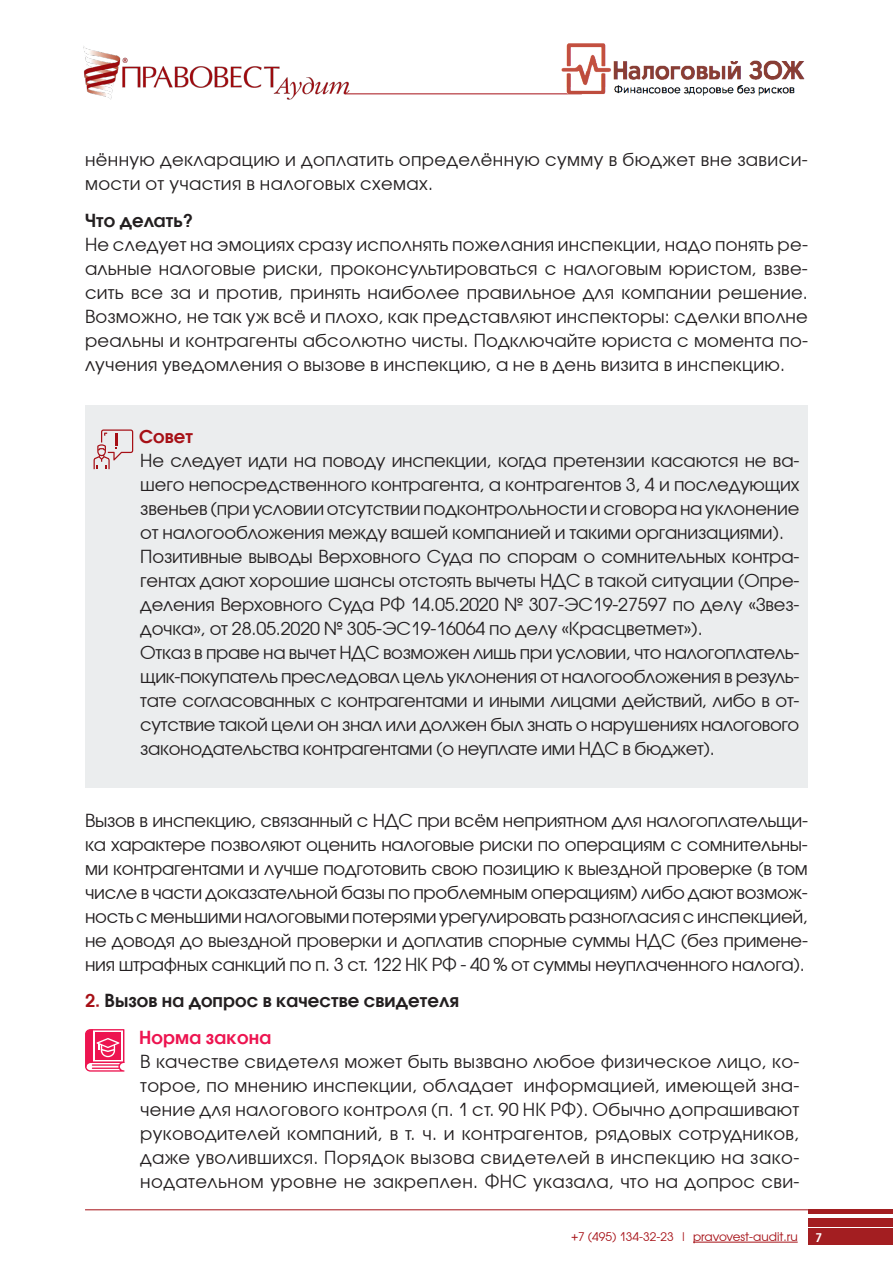
<style>
.page{position:relative;width:893px;height:1263px;background:#fff}
.page>*{position:absolute;margin:0;border:0;box-sizing:border-box;transform-origin:0 0}
.t1{font:18px/24px "Avant Garde Gothic C";letter-spacing:-.01em;color:#231f20;text-align:justify}
.t2{font:18px/24px "Avant Garde Gothic C";letter-spacing:.02em;color:#231f20}
.t3{font:600 18px/36.8px "Avant Garde Gothic C";letter-spacing:.005em;color:#231f20}
.t4{font:600 18px "Avant Garde Gothic C";letter-spacing:.005em;color:#a61016}
.t5{font:12px "Avant Garde Gothic C";color:#a61016}
.t6{font:600 12px "Avant Garde Gothic C";color:#fff}
.s1{color:#a61016}
.s2{color:#ed1450}
</style>
<div class="page">
<div style="left:808px;top:1229px;width:85px;height:16px;background:#a31e21"></div>
<div style="left:808px;top:1219px;width:85px;height:8px;background:#a31e21"></div>
<div style="left:808px;top:1209px;width:85px;height:5px;background:#a31e21"></div>
<img style="left:83px;top:46px;width:271px;height:54px">
<hr style="left:693px;top:1242px;width:105px;height:1px;background:#a61016">
<hr style="left:345px;top:94px;width:237px;height:1px;background:#a61016">
<hr style="left:85px;top:1209px;width:723px;height:1px;background:#a61016">
<img style="left:553px;top:43px;width:252px;height:53px">
<div style="left:85px;top:405px;width:723px;height:383px;background:#ebedee"></div>
<svg style="left:94px;top:429px;width:39px;height:40px"></svg>
<svg style="left:85px;top:1029px;width:40px;height:42px"></svg>
<p class="t2" style="left:85px;top:147px;width:724px">нённую декларацию и доплатить определённую сумму в бюджет вне зависи&shy;мости от участия в налоговых схемах.</p>
<p class="t3" style="left:85px;top:201px;width:110px">Что делать?</p>
<p class="t1" style="left:85px;top:232px;width:724px">Не следует на эмоциях сразу исполнять пожелания инспекции, надо понять ре&shy;альные налоговые риски, проконсультироваться с налоговым юристом, взве&shy;сить все за и против, принять наиболее правильное для компании решение.<br>Возможно, не так уж всё и плохо, как представляют инспекторы: сделки вполне реальны и контрагенты абсолютно чисты. Подключайте юриста с момента по&shy;лучения уведомления о вызове в инспекцию, а не в день визита в инспекцию.</p>
<p class="t4" style="left:139px;top:425px;width:55px">Совет</p>
<p class="t1" style="left:140px;top:448px;width:661px;text-align:left">Не следует идти на поводу инспекции, когда претензии касаются не ва&shy;шего непосредственного контрагента, а контрагентов 3, 4 и последующих звеньев (при условии отсутствии подконтрольности и сговора на уклонение от налогообложения между вашей компанией и такими организациями).<br>Позитивные выводы Верховного Суда по спорам о сомнительных контра&shy;гентах дают хорошие шансы отстоять вычеты НДС в такой ситуации (Опре&shy;деления Верховного Суда РФ 14.05.2020 № 307-ЭС19-27597 по делу «Звез&shy;дочка», от 28.05.2020 № 305-ЭС19-16064 по делу «Красцветмет»).<br>Отказ в праве на вычет НДС возможен лишь при условии, что налогоплатель&shy;щик-покупатель преследовал цель уклонения от налогообложения в резуль&shy;тате согласованных с контрагентами и иными лицами действий, либо в от&shy;сутствие такой цели он знал или должен был знать о нарушениях налогового законодательства контрагентами (о неуплате ими НДС в бюджет).</p>
<p class="t1" style="left:85px;top:808px;width:724px">Вызов в инспекцию, связанный с НДС при всём неприятном для налогоплательщи&shy;ка характере позволяют оценить налоговые риски по операциям с сомнительны&shy;ми контрагентами и лучше подготовить свою позицию к выездной проверке (в том числе в части доказательной базы по проблемным операциям) либо дают возмож&shy;ность с меньшими налоговыми потерями урегулировать разногласия с инспекцией, не доводя до выездной проверки и доплатив спорные суммы НДС (без примене&shy;ния штрафных санкций по п. 3 ст. 122 НК РФ - 40 % от суммы неуплаченного налога).</p>
<p class="t3" style="left:139px;top:982px;width:322px;text-indent:-54px"><span class="s1">2.</span> Вызов на допрос в качестве свидетеля<br><span class="s2">Норма закона</span></p>
<p class="t1" style="left:140px;top:1049px;width:661px">В качестве свидетеля может быть вызвано любое физическое лицо, ко&shy;торое, по мнению инспекции, обладает информацией, имеющей зна&shy;чение для налогового контроля (п. 1 ст. 90 НК РФ). Обычно допрашивают руководителей компаний, в т. ч. и контрагентов, рядовых сотрудников, даже уволившихся. Порядок вызова свидетелей в инспекцию на зако&shy;нодательном уровне не закреплен. ФНС указала, что на допрос сви-</p>
<p class="t5" style="left:571px;top:1230px;width:228px">+7 (495) 134-32-23 | pravovest-audit.ru</p>
<p class="t6" style="left:815px;top:1230px;width:8px">7</p>
</div>
